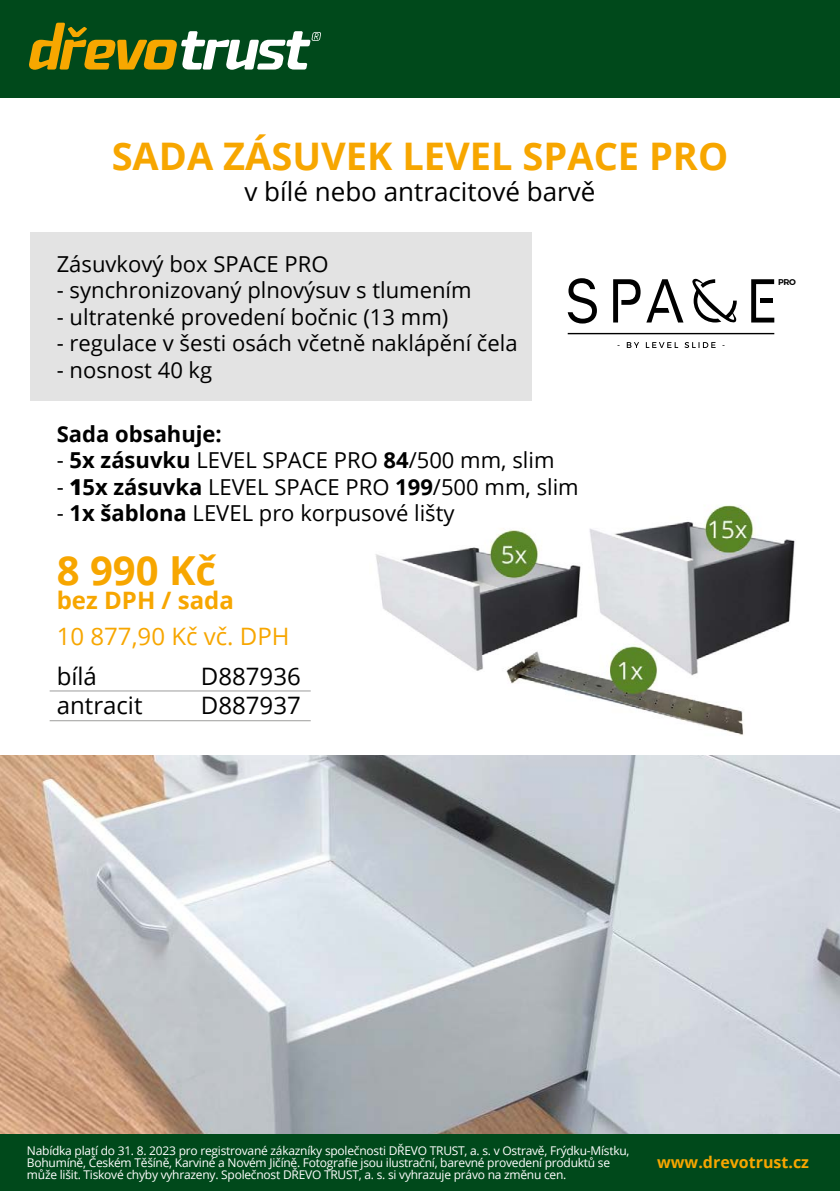
<style>
.page{position:relative;width:840px;height:1191px;background:#fff}
.page>*{position:absolute;margin:0;border:0;box-sizing:border-box;transform-origin:0 0}
.t1{font:700 40px "Open Sans";color:#f7a600}
.t2{font:700 38px "Open Sans";color:#f7a600}
.t3{font:26px "Open Sans";color:#000}
.t4{font:24px "Open Sans";color:#000}
.t5{font:24px "Open Sans";color:#f7a600}
.t6{font:700 24px "Open Sans";color:#f7a600}
.t7{font:22px "Open Sans";color:#000}
.t8{font:700 22px "Open Sans";color:#000}
.t9{font:700 16px "Open Sans";color:#f7a600}
.t10{font:12px/12px "Open Sans";letter-spacing:-.02em;color:#fff}
.t11{font:600 8.4px "Montserrat";color:#000}
.s1{font-weight:700}
.s2{font-weight:800}
</style>
<div class="page">
<div style="left:0;top:0;width:839px;height:98px;background:#00491b"></div>
<img style="left:375px;top:505px;width:420px;height:230px">
<img style="left:0;top:755px;width:839px;height:379px">
<div style="left:30px;top:232px;width:501px;height:168px;background:#e3e3e3"></div>
<svg style="left:29px;top:23px;width:292px;height:47px"></svg>
<svg style="left:751px;top:279px;width:22px;height:43px"></svg>
<svg style="left:567px;top:278px;width:29px;height:45px"></svg>
<svg style="left:613px;top:279px;width:27px;height:43px"></svg>
<svg style="left:646px;top:279px;width:37px;height:43px"></svg>
<svg style="left:692px;top:278px;width:44px;height:44px"></svg>
<div style="left:759px;top:298px;width:13px;height:5px;background:#000"></div>
<hr style="left:567px;top:333px;width:206px;height:1px;background:#000">
<svg style="left:617px;top:342px;width:107px;height:6px"></svg>
<hr style="left:50px;top:690px;width:260px;height:1px;background:#9d9d9c">
<hr style="left:50px;top:720px;width:260px;height:1px;background:#9d9d9c">
<div style="left:0;top:1134px;width:839px;height:57px;background:#00491b"></div>
<h2 class="t2" style="left:112px;top:129px;width:618px">SADA ZÁSUVEK LEVEL SPACE PRO</h2>
<h3 class="t3" style="left:244px;top:174px;width:352px">v bílé nebo antracitové barvě</h3>
<h3 class="t7" style="left:57px;top:249px;width:273px">Zásuvkový box SPACE PRO</h3>
<h3 class="t7" style="left:57px;top:275px;width:416px">- synchronizovaný plnovýsuv s tlumením</h3>
<h3 class="t7" style="left:57px;top:302px;width:393px">- ultratenké provedení bočnic (13 mm)</h3>
<h3 class="t7" style="left:57px;top:328px;width:462px">- regulace v šesti osách včetně naklápění čela</h3>
<h3 class="t7" style="left:57px;top:354px;width:157px">- nosnost 40 kg</h3>
<h3 class="t8" style="left:57px;top:418px;width:166px">Sada obsahuje:</h3>
<h3 class="t7" style="left:57px;top:445px;width:499px">- <span class="s1">5x zásuvku</span> LEVEL SPACE PRO <span class="s1">84</span>/500 mm, slim</h3>
<h3 class="t7" style="left:57px;top:471px;width:523px">- <span class="s2">1</span><span class="s1">5x zásuvka</span> LEVEL SPACE PRO <span class="s1">199</span>/500 mm, slim</h3>
<h3 class="t7" style="left:57px;top:498px;width:399px">- <span class="s1">1x šablona</span> LEVEL pro korpusové lišty</h3>
<h1 class="t1" style="left:57px;top:542px;width:161px">8 990 Kč</h1>
<h3 class="t6" style="left:57px;top:583px;width:179px">bez DPH / sada</h3>
<h3 class="t5" style="left:57px;top:619px;width:234px">10 877,90 Kč vč. DPH</h3>
<h3 class="t4" style="left:57px;top:659px;width:42px">bílá</h3>
<h3 class="t4" style="left:201px;top:659px;width:101px">D887936</h3>
<h3 class="t4" style="left:57px;top:688px;width:87px">antracit</h3>
<h3 class="t4" style="left:201px;top:688px;width:101px">D887937</h3>
<p class="t11" style="left:777px;top:277px;width:19px">PRO</p>
<p class="t10" style="left:27px;top:1144px;width:603px">Nabídka platí do 31. 8. 2023 pro registrované zákazníky společnosti DŘEVO TRUST, a. s. v Ostravě, Frýdku-Místku,<br>Bohumíně, Českém Těšíně, Karviné a Novém Jičíně. Fotografie jsou ilustrační, barevné provedení produktů se může lišit. Tiskové chyby vyhrazeny. Společnost DŘEVO TRUST, a. s. si vyhrazuje právo na změnu cen.</p>
<h3 class="t9" style="left:657px;top:1151px;width:153px">www.drevotrust.cz</h3>
</div>
